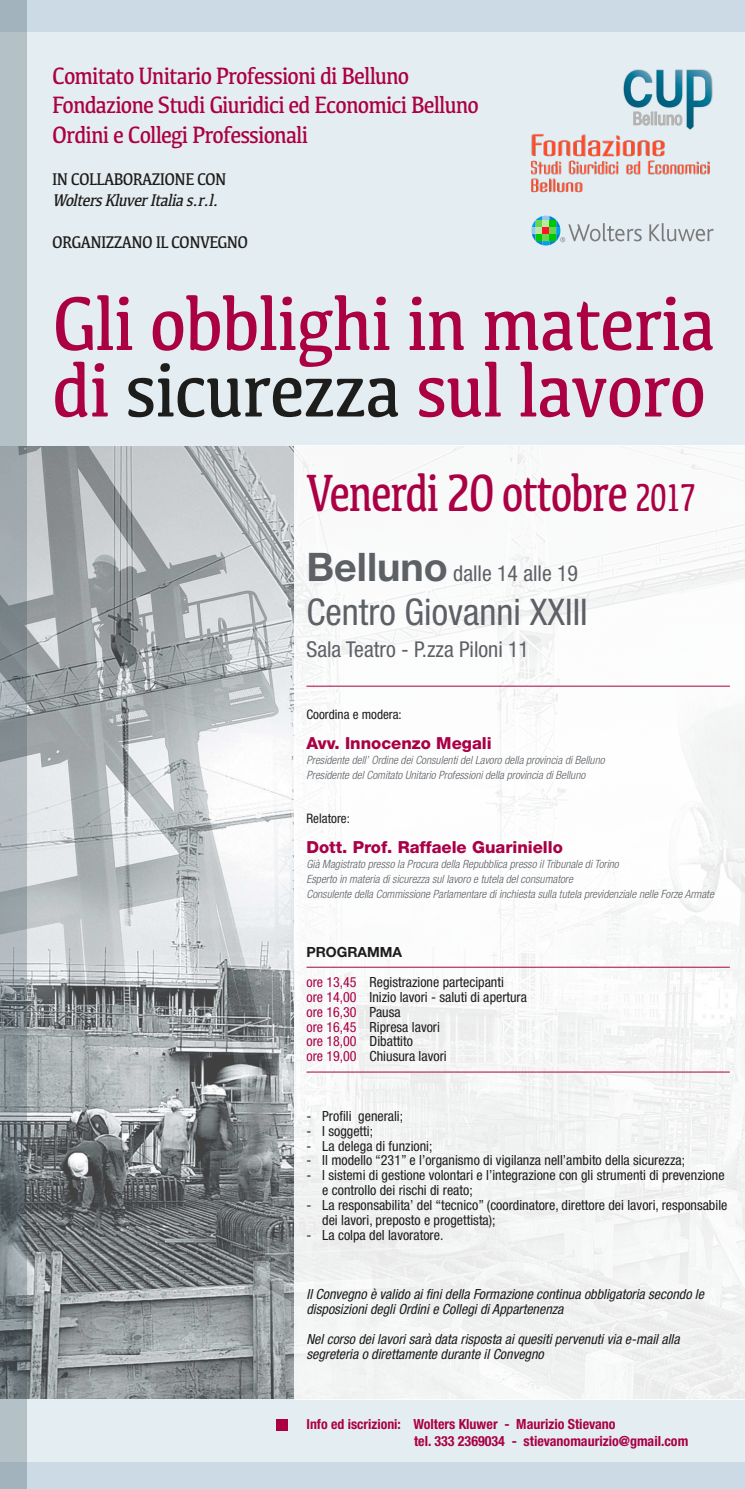
<style>
.page{position:relative;width:745px;height:1489px;background:#fff}
.page>*{position:absolute;margin:0;border:0;box-sizing:border-box;transform-origin:0 0}
.t1{font:78.75px/66.5px "Kefa";letter-spacing:-.02em;color:#ab0044;scale:.88 1}
.t2{font:54.25px "Kefa";letter-spacing:-.04em;color:#ab0044;scale:.76 1}
.t3{font:condensed 36.75px "Helvetica Neue";color:#5d6166}
.t4{font:24.5px/29.4px "Kefa";letter-spacing:-.04em;color:#ab0044;scale:.88 1}
.t5{font:condensed 21.88px "Helvetica Neue";color:#5d6166}
.t6{font:condensed 18.11px "Helvetica Neue";color:#b3b2b2}
.t7{font:17.5px "Kefa";letter-spacing:-.04em;color:#1d1d1b;scale:.88 1}
.t8{font:italic 17.5px "Kefa";color:#1d1d1b;scale:.88 1}
.t9{font:800 16.62px "Helvetica Neue";color:#aa0045}
.t10{font:condensed 14px/14.9px "Helvetica Neue";color:#1d1d1b}
.t11{font:italic condensed 14px/14.9px "Helvetica Neue";color:#1d1d1b}
.t12{font:700 condensed 14px/16.8px "Helvetica Neue";color:#aa0045}
.t13{font:condensed 13.12px "Helvetica Neue";color:#1d1d1b}
.t14{font:italic 300 condensed 11.38px/14.9px "Helvetica Neue";color:#5d6166}
.s1{color:#1d1d1b}
.s2{font-size:40.25px}
.s3{font-weight:700;font-stretch:normal;font-size:39.38px}
.s4{font-weight:700;font-stretch:normal}
.s5{color:#aa0045}
.s6{font-size:13.83px;color:#ab0044}
</style>
<div class="page">
<img style="left:26px;top:445px;width:268px;height:954px">
<div style="left:0;top:1399px;width:744px;height:89px;background:#e4edf2"></div>
<div style="left:0;top:31px;width:744px;height:414px;background:#e4edf2"></div>
<div style="left:0;top:0;width:744px;height:31px;background:#cbdae4"></div>
<hr style="left:306px;top:686px;width:423px;height:1px;background:#ab0044">
<div style="left:0;top:1462px;width:744px;height:26px;background:#cbdae4"></div>
<div style="left:276px;top:1419px;width:12px;height:11px;background:#ab0044"></div>
<svg style="left:649px;top:223px;width:64px;height:18px"></svg>
<svg style="left:531px;top:216px;width:110px;height:29px"></svg>
<hr style="left:306px;top:967px;width:423px;height:1px;background:#ab0044">
<hr style="left:306px;top:1071px;width:423px;height:1px;background:#ab0044">
<svg style="left:0;top:0;width:26px;height:1488px"></svg>
<img style="left:531px;top:134px;width:179px;height:59px">
<img style="left:656px;top:69px;width:27px;height:1px">
<img style="left:686px;top:69px;width:19px;height:61px">
<svg style="left:623px;top:70px;width:90px;height:59px"></svg>
<h3 class="t4" style="left:52px;top:60px;width:486px">Comitato Unitario Professioni di Belluno<br>Fondazione Studi Giuridici ed Economici Belluno<br>Ordini e Collegi Professionali</h3>
<p class="t7" style="left:52px;top:168px;width:200px">IN COLLABORAZIONE CON</p>
<p class="t8" style="left:52px;top:189px;width:195px">WoltersKluverItalias.r.l.</p>
<p class="t7" style="left:52px;top:231px;width:224px">ORGANIZZANO IL CONVEGNO</p>
<p class="t6" style="left:632px;top:108px;width:51px">Belluno</p>
<h1 class="t1" style="left:52px;top:288px;width:755px">Gli obblighi in materia di <span class="s1">sicurezza</span> sul lavoro</h1>
<h2 class="t2" style="left:306px;top:458px;width:514px">Venerdi 20 ottobre <span class="s2">2017</span></h2>
<h3 class="t5" style="left:306px;top:561px;width:273px"><span class="s3">Belluno</span> dalle 14 alle 19</h3>
<h3 class="t3" style="left:306px;top:591px;width:282px">Centro Giovanni XXIII</h3>
<h3 class="t5" style="left:306px;top:636px;width:224px">Sala Teatro - P.zza Piloni 11</h3>
<p class="t13" style="left:306px;top:706px;width:97px">Coordina e modera:</p>
<p class="t9" style="left:306px;top:733px;width:187px">Avv. Innocenzo Megali</p>
<p class="t14" style="left:306px;top:752px;width:299px">Presidente dell’ Ordine dei Consulenti del Lavoro della provincia di Belluno<br>Presidente del Comitato Unitario Professioni della provincia di Belluno</p>
<p class="t13" style="left:306px;top:811px;width:45px">Relatore:</p>
<p class="t9" style="left:306px;top:837px;width:258px">Dott. Prof. Raffaele Guariniello</p>
<p class="t14" style="left:306px;top:856px;width:408px">Già Magistrato presso la Procura della Repubblica presso il Tribunale di Torino<br>Esperto in materia di sicurezza sul lavoro e tutela del consumatore<br>Consulente della Commissione Parlamentare di inchiesta sulla tutela previdenziale nelle Forze Armate</p>
<p class="t10" style="left:306px;top:937px;width:199px;line-height:29.8px"><span class="s4">PROGRAMMA<br></span><span class="s5">ore 13,45</span> Registrazione partecipanti</p>
<p class="t10" style="left:306px;top:989px;width:222px"><span class="s5">ore 14,00</span> Inizio lavori - saluti di apertura <span class="s5">ore 16,30</span> Pausa<br><span class="s5">ore 16,45</span> Ripresa lavori<br><span class="s5">ore 18,00</span> Dibattito<br><span class="s5">ore 19,00</span> Chiusura lavori</p>
<p class="t10" style="left:306px;top:1108px;width:98px">- Profili generali;</p>
<p class="t10" style="left:306px;top:1123px;width:68px">- I soggetti;</p>
<p class="t10" style="left:306px;top:1137px;width:127px">- La delega di funzioni;</p>
<p class="t10" style="left:306px;top:1152px;width:380px">- Il modello “231” e l’organismo di vigilanza nell’ambito della sicurezza;</p>
<p class="t10" style="left:322px;top:1167px;width:403px;text-indent:-16px">- I sistemi di gestione volontari e l’integrazione con gli strumenti di prevenzione e controllo dei rischi di reato;</p>
<p class="t10" style="left:322px;top:1197px;width:406px;text-indent:-16px">- La responsabilita’ del “tecnico” (coordinatore, direttore dei lavori, responsabile dei lavori, preposto e progettista);</p>
<p class="t10" style="left:306px;top:1227px;width:138px">- La colpa del lavoratore.</p>
<p class="t11" style="left:306px;top:1286px;width:399px">Il Convegno è valido ai fini della Formazione continua obbligatoria secondo le disposizioni degli Ordini e Collegi di Appartenenza</p>
<p class="t11" style="left:306px;top:1331px;width:374px">Nel corso dei lavori sarà data risposta ai quesiti pervenuti via e-mail alla segreteria o direttamente durante il Convegno</p>
<p class="t12" style="left:414px;top:1414px;width:275px;text-indent:-108px"><span class="s6">Info ed iscrizioni:</span> Wolters Kluwer - Maurizio Stievano<br>tel. 333 2369034 - stievanomaurizio@gmail.com</p>
</div>
